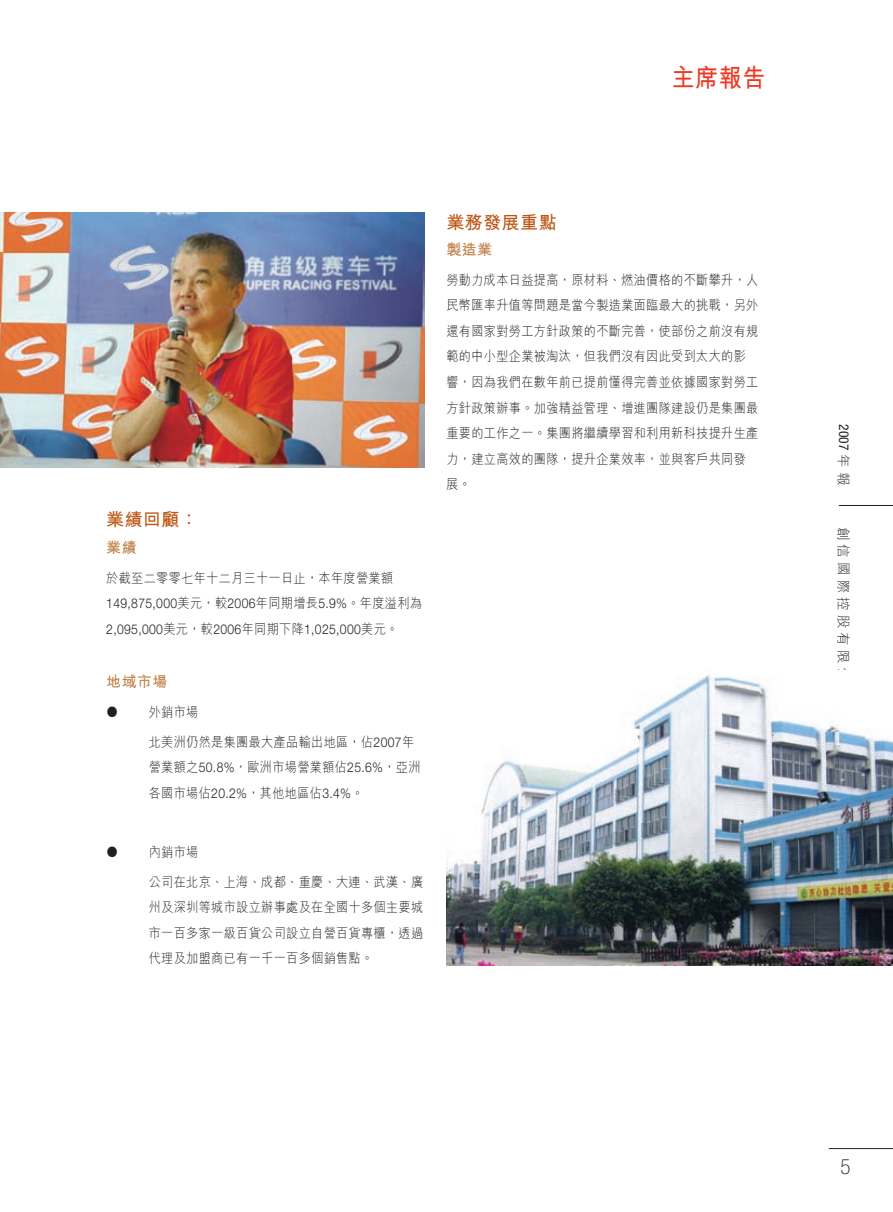
<style>
.page{position:relative;width:893px;height:1212px;background:#fff}
.page>*{position:absolute;margin:0;border:0;box-sizing:border-box;transform-origin:0 0}
.t1{font:700 25.5px "M Hei HK";color:#ef3822;scale:.9 1}
.t2{font:700 18px "M Hei HK";letter-spacing:.025em;color:#bd5715}
.t3{font:700 15px "M Hei HK";letter-spacing:.025em;color:#c18048}
.t4{font:300 13.5px/25.5px "M Hei HK";letter-spacing:.03em;color:#231f20;scale:.9 1}
.t5{font:300 13.5px "M Hei HK";letter-spacing:.3em;color:#231f20}
.t6{font:condensed 13.5px "Helvetica Neue LT Std";color:#231f20}
.s1{font-family:"Helvetica Neue LT Std"}
.s2{font-family:"M Hei HK";font-weight:300;font-stretch:normal}
</style>
<div class="page">
<hr style="left:839px;top:505px;width:54px;height:1px;background:#231f20">
<hr style="left:829px;top:1148px;width:64px;height:1px;background:#231f20">
<img style="left:0;top:213px;width:425px;height:255px">
<img style="left:447px;top:675px;width:446px;height:290px">
<p class="t1" style="left:672px;top:59px;width:106px">主席報告</p>
<p class="t2" style="left:106px;top:506px;width:93px">業績回顧：</p>
<p class="t3" style="left:106px;top:536px;width:32px">業績</p>
<p class="t4" style="left:106px;top:564px;width:352px">於截至二零零七年十二月三十一日止，本年度營業額<br><span class="s1">149,875,000</span>美元，較<span class="s1">2006</span>年同期增長<span class="s1">5.9%</span>。年度溢利為<br><span class="s1">2,095,000</span>美元，較<span class="s1">2006</span>年同期下降<span class="s1">1,025,000</span>美元。</p>
<p class="t3" style="left:106px;top:671px;width:63px">地域市場</p>
<p class="t4" style="left:106px;top:699px;width:104px">● 外銷市場</p>
<p class="t4" style="left:149px;top:728px;width:303px">北美洲仍然是集團最大產品輸出地區，佔<span class="s1">2007</span>年營業額之<span class="s1">50.8%</span>，歐洲市場營業額佔<span class="s1">25.6%</span>，亞洲各國市場佔<span class="s1">20.2%</span>，其他地區佔<span class="s1">3.4%</span>。</p>
<p class="t4" style="left:106px;top:839px;width:104px">● 內銷市場</p>
<p class="t4" style="left:149px;top:869px;width:306px;text-align:justify">公司在北京、上海、成都、重慶、大連、武漢、廣州及深圳等城市設立辦事處及在全國十多個主要城市一百多家一級百貨公司設立自營百貨專櫃，透過代理及加盟商已有一千一百多個銷售點。</p>
<p class="t2" style="left:446px;top:209px;width:112px">業務發展重點</p>
<p class="t3" style="left:446px;top:239px;width:47px">製造業</p>
<p class="t4" style="left:446px;top:267px;width:348px">勞動力成本日益提高，原材料、燃油價格的不斷攀升，人民幣匯率升值等問題是當今製造業面臨最大的挑戰，另外還有國家對勞工方針政策的不斷完善，使部份之前沒有規範的中小型企業被淘汰，但我們沒有因此受到太大的影響，因為我們在數年前已提前懂得完善並依據國家對勞工方針政策辦事。加強精益管理、增進團隊建設仍是集團最重要的工作之一。集團將繼續學習和利用新科技提升生產力，建立高效的團隊，提升企業效率，並與客戶共同發展。</p>
<p class="t6" style="left:852px;top:424px;width:62px;rotate:90deg">2007 <span class="s2">年報</span></p>
<p class="t5" style="left:853px;top:527px;width:173px;rotate:90deg">創信國際控股有限公司</p>
</div>
